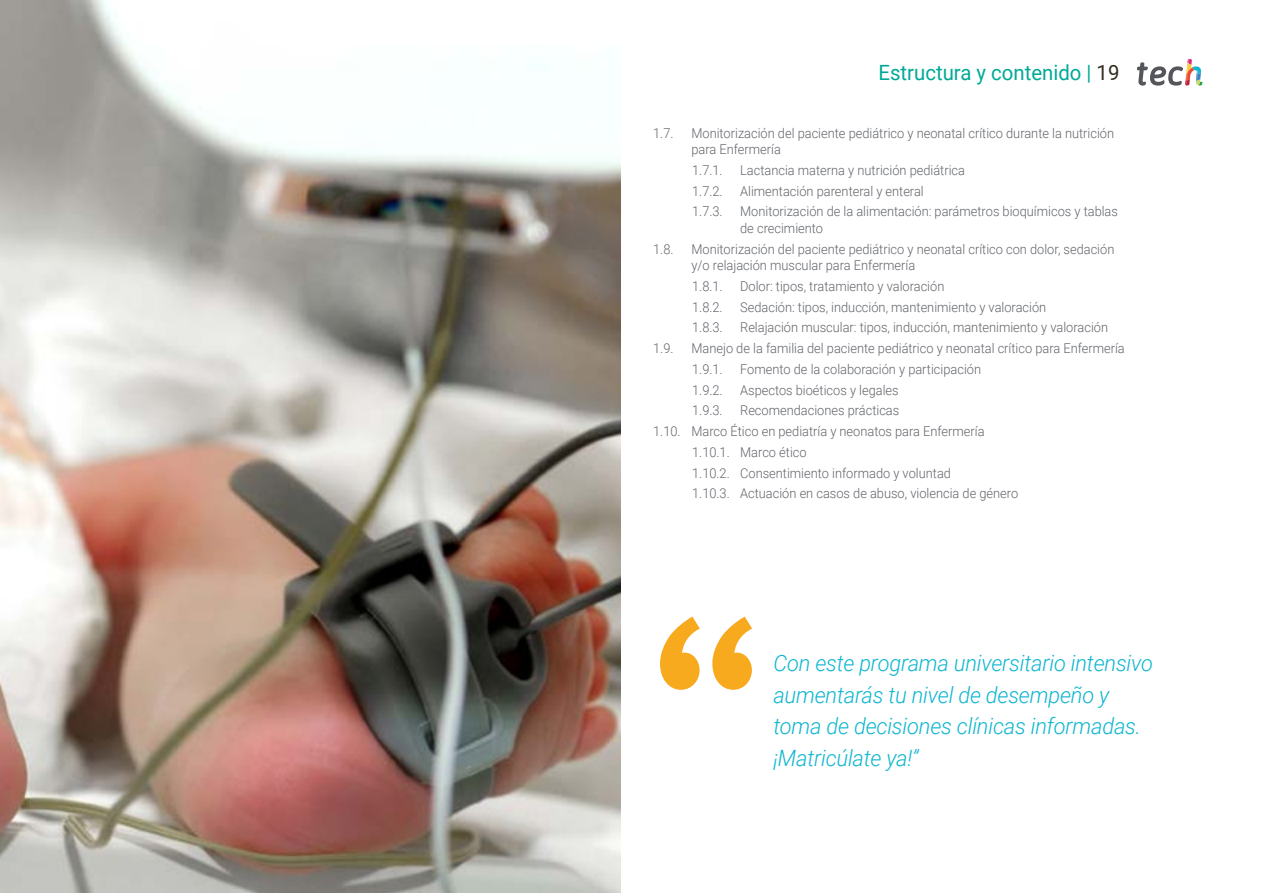
<style>
.page{position:relative;width:1263px;height:893px;background:#fff}
.page>*{position:absolute;margin:0;border:0;box-sizing:border-box;transform-origin:0 0}
.t1{font:italic 300 22.5px/31.5px "Roboto";letter-spacing:-.01em;color:#0fb6cf}
.t2{font:21px "Roboto";color:#00a996}
.t3{font:300 13.5px/16.5px "Roboto";color:#61646a;scale:.95 1}
.s1{color:#312e20}
</style>
<div class="page">
<img style="left:0;top:0;width:621px;height:893px">
<svg style="left:660px;top:617px;width:92px;height:73px"></svg>
<svg style="left:1137px;top:59px;width:65px;height:27px"></svg>
<h2 class="t2" style="left:878px;top:57px;width:242px">Estructura y contenido | <span class="s1">19</span></h2>
<p class="t3" style="left:653px;top:124px;width:23px">1.7.</p>
<p class="t3" style="left:691px;top:124px;width:446px">Monitorización del paciente pediátrico y neonatal crítico durante la nutrición para Enfermería</p>
<p class="t3" style="left:692px;top:161px;width:34px">1.7.1.</p>
<p class="t3" style="left:740px;top:161px;width:238px">Lactancia materna y nutrición pediátrica</p>
<p class="t3" style="left:692px;top:182px;width:34px">1.7.2.</p>
<p class="t3" style="left:740px;top:182px;width:195px">Alimentación parenteral y enteral</p>
<p class="t3" style="left:692px;top:203px;width:34px">1.7.3.</p>
<p class="t3" style="left:740px;top:203px;width:399px">Monitorización de la alimentación: parámetros bioquímicos y tablas de crecimiento</p>
<p class="t3" style="left:653px;top:240px;width:23px">1.8.</p>
<p class="t3" style="left:691px;top:240px;width:447px">Monitorización del paciente pediátrico y neonatal crítico con dolor, sedación y/o relajación muscular para Enfermería</p>
<p class="t3" style="left:692px;top:277px;width:34px">1.8.1.</p>
<p class="t3" style="left:740px;top:277px;width:216px">Dolor: tipos, tratamiento y valoración</p>
<p class="t3" style="left:692px;top:298px;width:34px">1.8.2.</p>
<p class="t3" style="left:740px;top:298px;width:324px">Sedación: tipos, inducción, mantenimiento y valoración</p>
<p class="t3" style="left:692px;top:319px;width:34px">1.8.3.</p>
<p class="t3" style="left:740px;top:319px;width:389px">Relajación muscular: tipos, inducción, mantenimiento y valoración</p>
<p class="t3" style="left:653px;top:340px;width:23px">1.9.</p>
<p class="t3" style="left:691px;top:338px;width:458px;line-height:20.7px">Manejo de la familia del paciente pediátrico y neonatal crítico para Enfermería<br>1.9.1.</p>
<p class="t3" style="left:740px;top:360px;width:255px">Fomento de la colaboración y participación</p>
<p class="t3" style="left:692px;top:381px;width:34px">1.9.2.</p>
<p class="t3" style="left:740px;top:381px;width:168px">Aspectos bioéticos y legales</p>
<p class="t3" style="left:692px;top:402px;width:34px">1.9.3.</p>
<p class="t3" style="left:740px;top:402px;width:169px">Recomendaciones prácticas</p>
<p class="t3" style="left:653px;top:423px;width:350px">1.10. Marco Ético en pediatría y neonatos para Enfermería</p>
<p class="t3" style="left:692px;top:443px;width:122px">1.10.1. Marco ético</p>
<p class="t3" style="left:692px;top:464px;width:274px">1.10.2. Consentimiento informado y voluntad</p>
<p class="t3" style="left:692px;top:485px;width:345px">1.10.3. Actuación en casos de abuso, violencia de género</p>
<h1 class="t1" style="left:773px;top:646px;width:381px">Con este programa universitario intensivo aumentarás tu nivel de desempeño y toma de decisiones clínicas informadas. ¡Matricúlate ya!”</h1>
</div>
